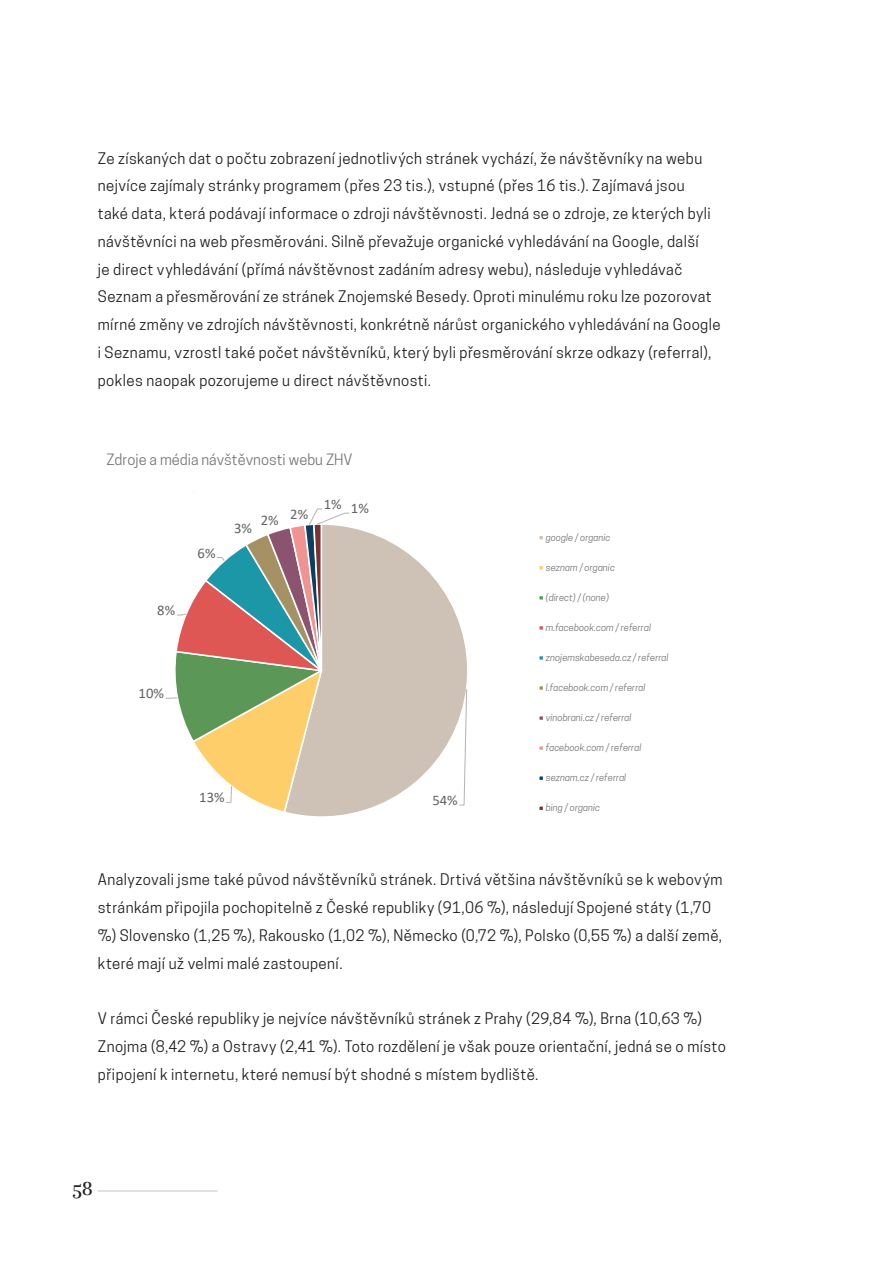
<style>
.page{position:relative;width:893px;height:1263px;background:#fff}
.page>*{position:absolute;margin:0;border:0;box-sizing:border-box;transform-origin:0 0}
.t1{font:300 18px "Teimer Std";color:#231f20}
.t2{font:15px/27.8px "Tanohe Sans";letter-spacing:.03em;color:#231f20}
.t3{font:14.7px "Tanohe Sans";color:#76787b}
.t4{font:14.7px "Calibri";color:#636366}
.t5{font:italic 9.45px "Tanohe Sans";color:#76787b}
</style>
<div class="page">
<hr style="left:98px;top:1190px;width:120px;height:1px;background:#c9c7c0">
<svg style="left:297px;top:528px;width:170px;height:289px"></svg>
<svg style="left:459px;top:688px;width:8px;height:118px"></svg>
<svg style="left:165px;top:508px;width:185px;height:306px"></svg>
<div style="left:538px;top:534px;width:6px;height:7px;border:2px solid #fff"></div>
<div style="left:538px;top:564px;width:6px;height:7px;border:2px solid #fff"></div>
<svg style="left:539px;top:596px;width:4px;height:4px"></svg>
<svg style="left:539px;top:626px;width:4px;height:4px"></svg>
<svg style="left:539px;top:656px;width:4px;height:4px"></svg>
<svg style="left:539px;top:686px;width:4px;height:4px"></svg>
<svg style="left:539px;top:716px;width:4px;height:4px"></svg>
<svg style="left:539px;top:746px;width:4px;height:4px"></svg>
<svg style="left:539px;top:776px;width:4px;height:4px"></svg>
<svg style="left:539px;top:806px;width:4px;height:4px"></svg>
<p class="t2" style="left:98px;top:144px;width:624px">Ze získaných dat o počtu zobrazení jednotlivých stránek vychází, že návštěvníky na webu nejvíce zajímaly stránky programem (přes 23 tis.), vstupné (přes 16 tis.). Zajímavá jsou<br>také data, která podávají informace o zdroji návštěvnosti. Jedná se o zdroje, ze kterých byli návštěvníci na web přesměrováni. Silně převažuje organické vyhledávání na Google, další<br>je direct vyhledávání (přímá návštěvnost zadáním adresy webu), následuje vyhledávač Seznam a přesměrování ze stránek Znojemské Besedy. Oproti minulému roku lze pozorovat mírné změny ve zdrojích návštěvnosti, konkrétně nárůst organického vyhledávání na Google i Seznamu, vzrostl také počet návštěvníků, který byli přesměrování skrze odkazy (referral), pokles naopak pozorujeme u direct návštěvnosti.</p>
<p class="t3" style="left:106px;top:451px;width:248px">Zdroje a média návštěvnosti webu ZHV</p>
<p class="t4" style="left:157px;top:600px;width:19px">8%</p>
<p class="t4" style="left:198px;top:542px;width:19px">6%</p>
<p class="t4" style="left:234px;top:518px;width:19px">3%</p>
<p class="t4" style="left:261px;top:507px;width:49px">2% 2%</p>
<p class="t4" style="left:324px;top:496px;width:47px">1% 1%</p>
<p class="t4" style="left:139px;top:683px;width:27px">10%</p>
<p class="t4" style="left:199px;top:787px;width:27px">13%</p>
<p class="t4" style="left:432px;top:790px;width:27px">54%</p>
<p class="t5" style="left:546px;top:532px;width:66px">google / organic</p>
<p class="t5" style="left:546px;top:562px;width:71px">seznam / organic</p>
<p class="t5" style="left:546px;top:592px;width:65px">(direct) / (none)</p>
<p class="t5" style="left:546px;top:622px;width:107px">m.facebook.com / referral</p>
<p class="t5" style="left:546px;top:652px;width:124px">znojemskabeseda.cz / referral</p>
<p class="t5" style="left:546px;top:682px;width:101px">l.facebook.com / referral</p>
<p class="t5" style="left:546px;top:712px;width:87px">vinobrani.cz / referral</p>
<p class="t5" style="left:546px;top:742px;width:97px">facebook.com / referral</p>
<p class="t5" style="left:546px;top:772px;width:82px">seznam.cz / referral</p>
<p class="t5" style="left:546px;top:802px;width:56px">bing / organic</p>
<p class="t2" style="left:98px;top:866px;width:626px">Analyzovali jsme také původ návštěvníků stránek. Drtivá většina návštěvníků se k webovým stránkám připojila pochopitelně z České republiky (91,06 %), následují Spojené státy (1,70 %) Slovensko (1,25 %), Rakousko (1,02 %), Německo (0,72 %), Polsko (0,55 %) a další země, které mají už velmi malé zastoupení.</p>
<p class="t2" style="left:98px;top:1004px;width:629px">V rámci České republiky je nejvíce návštěvníků stránek z Prahy (29,84 %), Brna (10,63 %)<br>Znojma (8,42 %) a Ostravy (2,41 %). Toto rozdělení je však pouze orientační, jedná se o místo připojení k internetu, které nemusí být shodné s místem bydliště.</p>
<p class="t1" style="left:73px;top:1175px;width:22px">58</p>
</div>
